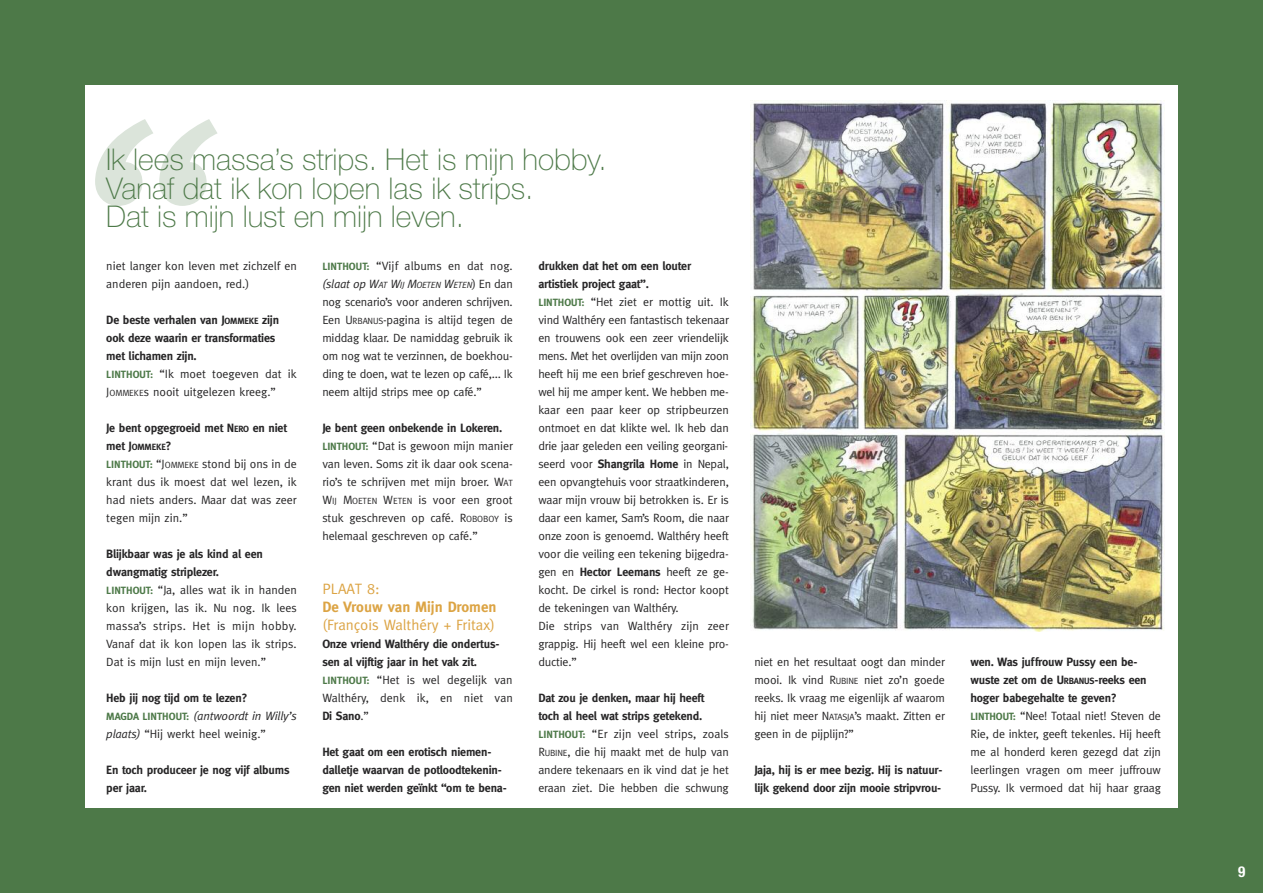
<style>
.page{position:relative;width:1263px;height:893px;background:#4d7948}
.page>*{position:absolute;margin:0;border:0;box-sizing:border-box;transform-origin:0 0}
.t1{font:100 30px/28.5px "Helvetica Neue";color:#4d7948}
.t2{font:15px "Meta";color:#dca444}
.t3{font:700 15px "Meta";color:#dca444}
.t4{font:700 condensed 15px "Helvetica Neue";color:#fff}
.t5{font:12px/18px "Meta";letter-spacing:-.015em;color:#272627}
.t6{font:700 12px/18px "Meta";letter-spacing:-.015em;color:#272627}
.t7{font:italic 12px/18px "Meta";letter-spacing:-.015em;color:#272627}
.t8{font:12px "Meta";letter-spacing:.005em;color:#272627}
.t9{font:italic 9px "Meta";letter-spacing:-.025em;color:#272627}
.t10{font:700 9px "Meta";letter-spacing:-.02em;color:#272627}
.s1{font-size:9px}
.s2{font-size:10.5px;color:#4d7948}
.s3{font-weight:400}
.s4{font-weight:400;font-size:9px}
.s5{font-size:12px}
.s6{font-weight:700;font-size:10.5px;color:#4d7948}
.s7{font-weight:700}
.s8{font-weight:700;font-style:normal}
.s9{font-weight:700;font-style:normal;font-size:10.5px;color:#4d7948}
.s10{font-style:normal}
.s11{font-style:normal;font-size:12px}
.s12{font-weight:700;font-size:9px}
</style>
<div class="page">
<div style="left:85px;top:85px;width:1093px;height:723px;background:#fff"></div>
<img style="left:751px;top:100px;width:413px;height:532px">
<svg style="left:95px;top:119px;width:122px;height:87px"></svg>
<h1 class="t1" style="left:106px;top:148px;width:502px">Ik lees massa’s strips. Het is mijn hobby.<br>Vanaf dat ik kon lopen las ik strips.<br>Dat is mijn lust en mijn leven.</h1>
<p class="t5" style="left:106px;top:257px;width:192px">niet langer kon leven met zichzelf en anderen pijn aandoen, red.)</p>
<p class="t6" style="left:106px;top:311px;width:192px">De beste verhalen van J<span class="s1">OMMEKE</span> zijn ook deze waarin er transformaties met lichamen zijn.<br><span class="s2">LINTHOUT:</span> <span class="s3">“Ik moet toegeven dat ik<br>J</span><span class="s4">OMMEKE</span><span class="s3">s nooit uitgelezen kreeg.”</span></p>
<p class="t6" style="left:106px;top:419px;width:182px">Je bent opgegroeid met N<span class="s1">ERO</span> en niet</p>
<p class="t10" style="left:106px;top:442px;width:67px"><span class="s5">met J</span>OMMEKE<span class="s5">?</span></p>
<p class="t5" style="left:106px;top:455px;width:192px;text-align:justify"><span class="s6">LINTHOUT:</span> “J<span class="s1">OMMEKE</span> stond bij ons in de krant dus ik moest dat wel lezen, ik had niets anders. Maar dat was zeer tegen mijn zin.”</p>
<p class="t5" style="left:106px;top:545px;width:192px"><span class="s7">Blijkbaar was je als kind al een dwangmatig striplezer.<br></span><span class="s6">LINTHOUT:</span> “Ja, alles wat ik in handen kon krijgen, las ik. Nu nog. Ik lees massa’s strips. Het is mijn hobby.<br>Vanaf dat ik kon lopen las ik strips.<br>Dat is mijn lust en mijn leven.”</p>
<p class="t7" style="left:106px;top:689px;width:192px"><span class="s8">Heb jij nog tijd om te lezen?<br></span><span class="s9">MAGDA LINTHOUT:</span> (antwoordt in Willy’s plaats) <span class="s10">“Hij werkt heel weinig.”</span></p>
<p class="t6" style="left:106px;top:761px;width:185px">En toch produceer je nog vijf albums per jaar.</p>
<p class="t8" style="left:322px;top:259px;width:192px"><span class="s6">LINTHOUT:</span> “Vijf albums en dat nog.</p>
<p class="t9" style="left:322px;top:280px;width:192px"><span class="s5">(slaat op W</span>AT <span class="s5">W</span>IJ <span class="s5">M</span>OETEN <span class="s5">W</span>ETEN<span class="s11">) En dan</span></p>
<p class="t5" style="left:322px;top:293px;width:192px;text-align:justify">nog scenario’s voor anderen schrijven.<br>Een U<span class="s1">RBANUS</span>-pagina is altijd tegen de middag klaar. De namiddag gebruik ik om nog wat te verzinnen, de boekhou&shy;ding te doen, wat te lezen op café,... Ik neem altijd strips mee op café.”</p>
<p class="t5" style="left:322px;top:419px;width:192px"><span class="s7">Je bent geen onbekende in Lokeren.<br></span><span class="s6">LINTHOUT:</span> “Dat is gewoon mijn manier van leven. Soms zit ik daar ook scena&shy;rio’s te schrijven met mijn broer. W<span class="s1">AT </span>W<span class="s1">IJ</span> M<span class="s1">OETEN</span> W<span class="s1">ETEN</span> is voor een groot stuk geschreven op café. R<span class="s1">OBOBOY</span> is helemaal geschreven op café.”</p>
<p class="t2" style="left:322px;top:580px;width:59px">PLAAT 8:</p>
<p class="t3" style="left:322px;top:598px;width:176px">De Vrouw van Mijn Dromen</p>
<p class="t2" style="left:322px;top:616px;width:174px">(François Walthéry + Fritax)</p>
<p class="t6" style="left:322px;top:635px;width:192px">Onze vriend Walthéry die ondertus&shy;sen al vijftig jaar in het vak zit.<br><span class="s2">LINTHOUT:</span> <span class="s3">“Het is wel degelijk van<br>Walthéry, denk ik, en niet van<br></span>Di Sano<span class="s3">.”</span></p>
<p class="t6" style="left:322px;top:743px;width:186px">Het gaat om een erotisch niemen&shy;dalletje waarvan de potloodtekenin&shy;gen niet werden geïnkt “om te bena-</p>
<p class="t5" style="left:538px;top:257px;width:192px"><span class="s7">drukken dat het om een louter artistiek project gaat”.<br></span><span class="s6">LINTHOUT:</span> “Het ziet er mottig uit. Ik vind Walthéry een fantastisch tekenaar en trouwens ook een zeer vriendelijk mens. Met het overlijden van mijn zoon heeft hij me een brief geschreven hoe&shy;wel hij me amper kent. We hebben me&shy;kaar een paar keer op stripbeurzen ontmoet en dat klikte wel. Ik heb dan drie jaar geleden een veiling georgani&shy;seerd voor <span class="s7">Shangrila Home</span> in Nepal, een opvangtehuis voor straatkinderen, waar mijn vrouw bij betrokken is. Er is daar een kamer, Sam’s Room, die naar onze zoon is genoemd. Walthéry heeft voor die veiling een tekening bijgedra&shy;gen en <span class="s7">Hector Leemans</span> heeft ze ge&shy;kocht. De cirkel is rond: Hector koopt de tekeningen van Walthéry.<br>Die strips van Walthéry zijn zeer grappig. Hij heeft wel een kleine pro&shy;ductie.”</p>
<p class="t5" style="left:538px;top:689px;width:192px"><span class="s7">Dat zou je denken, maar hij heeft<br>toch al heel wat strips getekend.<br></span><span class="s6">LINTHOUT:</span> “Er zijn veel strips, zoals R<span class="s1">UBINE</span>, die hij maakt met de hulp van andere tekenaars en ik vind dat je het eraan ziet. Die hebben die schwung</p>
<p class="t5" style="left:754px;top:653px;width:192px;text-align:justify">niet en het resultaat oogt dan minder mooi. Ik vind R<span class="s1">UBINE</span> niet zo’n goede reeks. Ik vraag me eigenlijk af waarom hij niet meer N<span class="s1">ATASJA</span>’s maakt. Zitten er geen in de pijplijn?”</p>
<p class="t6" style="left:754px;top:761px;width:190px">Jaja, hij is er mee bezig. Hij is natuur&shy;lijk gekend door zijn mooie stripvrou-</p>
<p class="t5" style="left:970px;top:653px;width:192px"><span class="s7">wen. Was juffrouw Pussy een be&shy;wuste zet om de U</span><span class="s12">RBANUS</span><span class="s7">-reeks een hoger babegehalte te geven?<br></span><span class="s6">LINTHOUT:</span> “Nee! Totaal niet! Steven de Rie, de inkter, geeft tekenles. Hij heeft me al honderd keren gezegd dat zijn leerlingen vragen om meer juffrouw Pussy. Ik vermoed dat hij haar graag</p>
<p class="t4" style="left:1238px;top:863px;width:9px">9</p>
</div>
